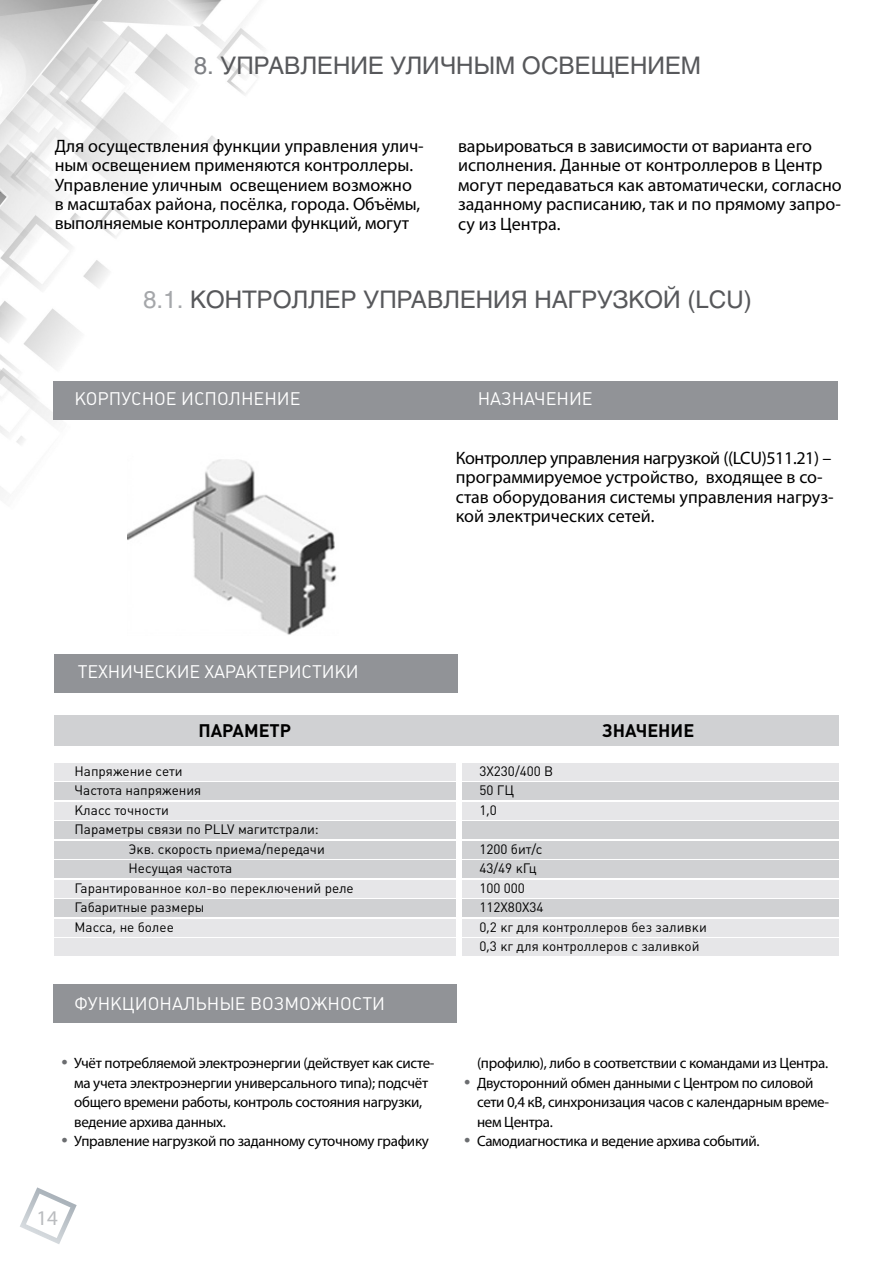
<style>
.page{position:relative;width:893px;height:1263px;background:#fff}
.page>*{position:absolute;margin:0;border:0;box-sizing:border-box;transform-origin:0 0}
.t1{font:24px "Helios";color:#57585b}
.t2{font:21px "Myriad Pro";color:#babcbf}
.t3{font:18px/19.5px "Myriad Pro";color:#000}
.t4{font:18px "Plumb C";color:#fff}
.t5{font:700 18px "Plumb";color:#000}
.t6{font:15px/19.5px "Myriad Pro";letter-spacing:-.02em;color:#000}
.t7{font:13.5px/19.5px "Plumb";color:#000}
.s1{color:#7e8084}
.s2{color:#a5a7aa}
.s3{font-size:22.5px;color:#6b6d70}
</style>
<div class="page">
<img style="left:0;top:0;width:368px;height:490px">
<svg style="left:20px;top:1187px;width:57px;height:57px"></svg>
<div style="left:55px;top:763px;width:401px;height:17px;background:#e6e6e8"></div>
<div style="left:462px;top:763px;width:376px;height:17px;background:#e6e6e8"></div>
<div style="left:55px;top:841px;width:401px;height:17px;background:#d0d1d3"></div>
<div style="left:462px;top:841px;width:376px;height:17px;background:#d0d1d3"></div>
<div style="left:55px;top:783px;width:401px;height:17px;background:#d0d1d3"></div>
<div style="left:462px;top:783px;width:376px;height:17px;background:#d0d1d3"></div>
<div style="left:55px;top:861px;width:401px;height:17px;background:#d0d1d3"></div>
<div style="left:462px;top:861px;width:376px;height:17px;background:#d0d1d3"></div>
<div style="left:55px;top:900px;width:401px;height:17px;background:#d0d1d3"></div>
<div style="left:462px;top:900px;width:376px;height:17px;background:#d0d1d3"></div>
<div style="left:55px;top:802px;width:401px;height:17px;background:#e6e6e8"></div>
<div style="left:462px;top:802px;width:376px;height:17px;background:#e6e6e8"></div>
<div style="left:55px;top:880px;width:401px;height:17px;background:#e6e6e8"></div>
<div style="left:462px;top:880px;width:376px;height:17px;background:#e6e6e8"></div>
<div style="left:55px;top:919px;width:401px;height:17px;background:#e6e6e8"></div>
<div style="left:462px;top:919px;width:376px;height:17px;background:#e6e6e8"></div>
<div style="left:55px;top:939px;width:401px;height:17px;background:#e6e6e8"></div>
<div style="left:462px;top:939px;width:376px;height:17px;background:#e6e6e8"></div>
<div style="left:55px;top:822px;width:401px;height:17px;background:#d0d1d3"></div>
<div style="left:462px;top:822px;width:376px;height:17px;background:#d0d1d3"></div>
<div style="left:55px;top:654px;width:403px;height:38px;background:#919397"></div>
<div style="left:53px;top:381px;width:785px;height:38px;background:#919397"></div>
<div style="left:54px;top:716px;width:784px;height:30px;background:#d0d1d3"></div>
<div style="left:53px;top:984px;width:403px;height:38px;background:#919397"></div>
<img style="left:128px;top:454px;width:210px;height:181px">
<h1 class="t1" style="left:194px;top:51px;width:509px"><span class="s1">8.</span> УПРАВЛЕНИЕ УЛИЧНЫМ ОСВЕЩЕНИЕМ</h1>
<p class="t3" style="left:55px;top:135px;width:371px">Для осуществления функции управления улич&shy;ным освещением применяются контроллеры.<br>Управление уличным освещением возможно в масштабах района, посёлка, города. Объёмы, выполняемые контроллерами функций, могут</p>
<p class="t3" style="left:458px;top:135px;width:385px">варьироваться в зависимости от варианта его исполнения. Данные от контроллеров в Центр могут передаваться как автоматически, согласно заданному расписанию, так и по прямому запро&shy;су из Центра.</p>
<h1 class="t1" style="left:143px;top:285px;width:610px"><span class="s2">8.1.</span> КОНТРОЛЛЕР УПРАВЛЕНИЯ НАГРУЗКОЙ (LCU)</h1>
<p class="t4" style="left:75px;top:388px;width:228px">КОРПУСНОЕ ИСПОЛНЕНИЕ</p>
<p class="t4" style="left:478px;top:388px;width:117px">НАЗНАЧЕНИЕ</p>
<p class="t4" style="left:78px;top:661px;width:283px">ТЕХНИЧЕСКИЕ ХАРАКТЕРИСТИКИ</p>
<p class="t3" style="left:456px;top:447px;width:380px">Контроллер управления нагрузкой ((LCU)511.21) – программируемое устройство, входящее в со&shy;став оборудования системы управления нагруз&shy;кой электрических сетей.</p>
<p class="t5" style="left:198px;top:720px;width:94px">ПАРАМЕТР</p>
<p class="t5" style="left:602px;top:720px;width:94px">ЗНАЧЕНИЕ</p>
<p class="t7" style="left:75px;top:761px;width:109px">Напряжение сети</p>
<p class="t7" style="left:75px;top:781px;width:128px">Частота напряжения</p>
<p class="t7" style="left:75px;top:800px;width:96px">Класс точности</p>
<p class="t7" style="left:75px;top:820px;width:246px">Параметры связи по PLLV магитстрали:</p>
<p class="t7" style="left:129px;top:839px;width:198px">Экв. скорость приема/передачи</p>
<p class="t7" style="left:129px;top:858px;width:105px">Несущая частота</p>
<p class="t7" style="left:75px;top:878px;width:281px">Гарантированное кол-во переключений реле</p>
<p class="t7" style="left:75px;top:897px;width:132px">Габаритные размеры</p>
<p class="t7" style="left:75px;top:917px;width:101px">Масса, не более</p>
<p class="t4" style="left:75px;top:993px;width:312px">ФУНКЦИОНАЛЬНЫЕ ВОЗМОЖНОСТИ</p>
<p class="t6" style="left:74px;top:1053px;width:362px;text-indent:-13px"><span class="s3">•</span> Учёт потребляемой электроэнергии (действует как систе&shy;ма учета электроэнергии универсального типа); подсчёт общего времени работы, контроль состояния нагрузки, ведение архива данных.</p>
<p class="t6" style="left:61px;top:1131px;width:369px"><span class="s3">•</span> Управление нагрузкой по заданному суточному графику</p>
<p class="t2" style="left:36px;top:1205px;width:23px">14</p>
<p class="t7" style="left:479px;top:761px;width:75px">3X230/400 В<br>50 ГЦ<br>1,0</p>
<p class="t7" style="left:479px;top:839px;width:229px">1200 бит/с<br>43/49 кГц<br>100 000<br>112X80X34<br>0,2 кг для контроллеров без заливки<br>0,3 кг для контроллеров с заливкой</p>
<p class="t6" style="left:477px;top:1053px;width:353px">(профилю), либо в соответствии с командами из Центра.</p>
<p class="t6" style="left:477px;top:1072px;width:353px;text-indent:-13px"><span class="s3">•</span> Двусторонний обмен данными с Центром по силовой сети 0,4 кВ, синхронизация часов с календарным време&shy;нем Центра.</p>
<p class="t6" style="left:464px;top:1131px;width:297px"><span class="s3">•</span> Самодиагностика и ведение архива событий.</p>
</div>
